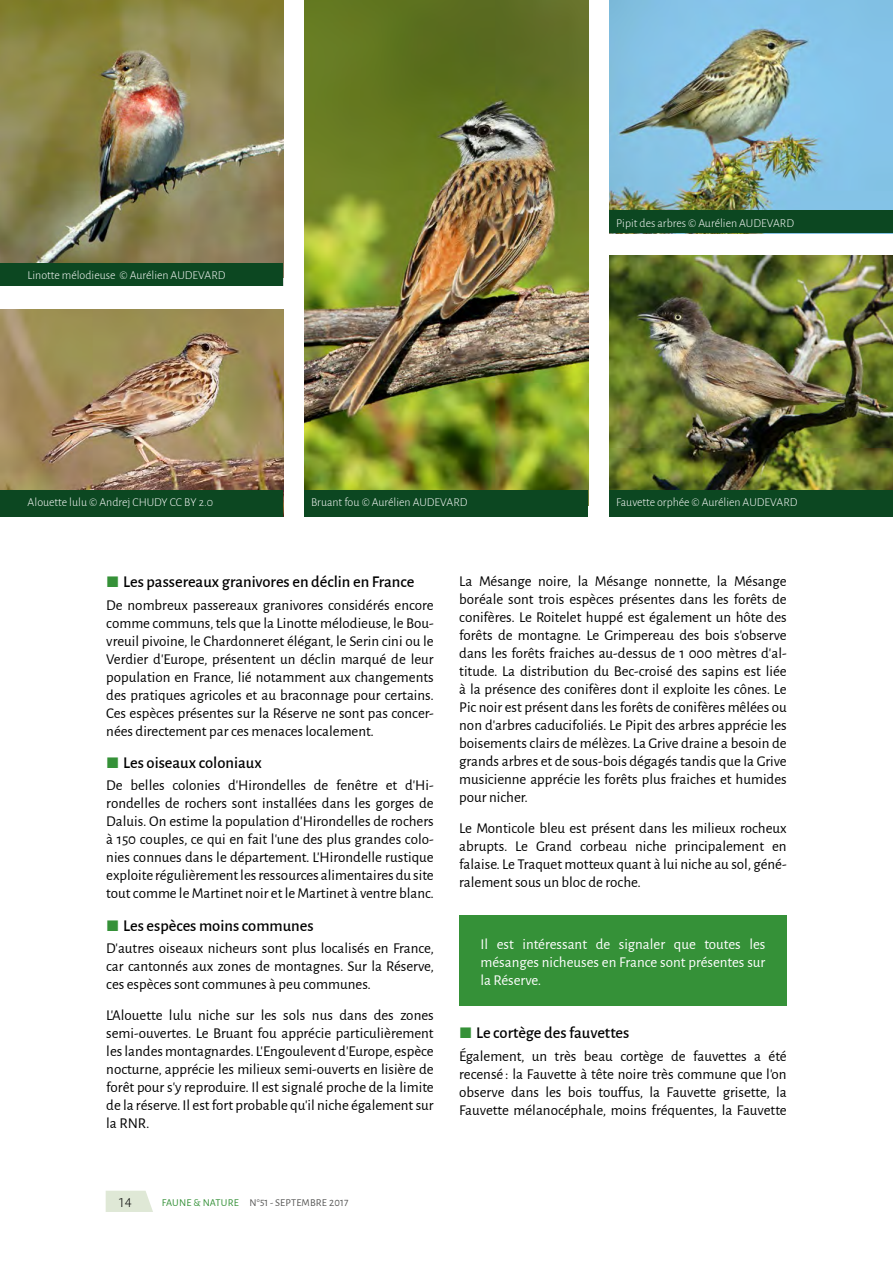
<style>
.page{position:relative;width:893px;height:1263px;background:#fff}
.page>*{position:absolute;margin:0;border:0;box-sizing:border-box;transform-origin:0 0}
.t1{font:500 16.5px "Alegreya Sans";color:#000}
.t2{font:15px/18px "Alegreya Sans";color:#000;text-align:justify}
.t3{font:15px/18px "Alegreya Sans";color:#fff;text-align:justify}
.t4{font:300 15px "Alegreya Sans";color:#000}
.t5{font:300 12px "Alegreya Sans";color:#fff}
.t6{font:10.5px "Alegreya Sans";letter-spacing:.015em;color:#575756}
.s1{color:#359138}
</style>
<div class="page">
<svg style="left:106px;top:1191px;width:47px;height:21px"></svg>
<div style="left:459px;top:915px;width:328px;height:91px;background:#359138"></div>
<img style="left:305px;top:0;width:283px;height:490px">
<img style="left:0;top:309px;width:283px;height:181px">
<img style="left:0;top:0;width:283px;height:263px">
<img style="left:610px;top:0;width:282px;height:211px">
<div style="left:610px;top:211px;width:283px;height:22px;background:#0c4721"></div>
<div style="left:305px;top:490px;width:283px;height:27px;background:#0c4721"></div>
<div style="left:0;top:490px;width:283px;height:27px;background:#0c4721"></div>
<img style="left:610px;top:256px;width:282px;height:234px">
<div style="left:610px;top:490px;width:283px;height:27px;background:#0c4721"></div>
<div style="left:0;top:263px;width:283px;height:23px;background:#0c4721"></div>
<hr style="left:892px;top:0;width:1px;height:517px;background:#dadada">
<svg style="left:892px;top:490px;width:1px;height:27px"></svg>
<p class="t5" style="left:28px;top:268px;width:199px">Linotte mélodieuse © Aurélien AUDEVARD</p>
<p class="t5" style="left:616px;top:215px;width:179px">Pipit des arbres © Aurélien AUDEVARD</p>
<p class="t5" style="left:28px;top:494px;width:187px">Alouette lulu © Andrej CHUDY CC BY 2.0</p>
<p class="t5" style="left:311px;top:494px;width:158px">Bruant fou © Aurélien AUDEVARD</p>
<p class="t5" style="left:616px;top:494px;width:183px">Fauvette orphée © Aurélien AUDEVARD</p>
<p class="t1" style="left:123px;top:570px;width:293px">Les passereaux granivores en déclin en France</p>
<p class="t2" style="left:106px;top:595px;width:329px">De nombreux passereaux granivores considérés encore comme communs, tels que la Linotte mélodieuse, le Bou&shy;vreuil pivoine, le Chardonneret élégant, le Serin cini ou le Verdier d’Europe, présentent un déclin marqué de leur population en France, lié notamment aux changements des pratiques agricoles et au braconnage pour certains.<br>Ces espèces présentes sur la Réserve ne sont pas concer&shy;nées directement par ces menaces localement.</p>
<p class="t1" style="left:123px;top:751px;width:140px">Les oiseaux coloniaux</p>
<p class="t2" style="left:106px;top:776px;width:329px">De belles colonies d'Hirondelles de fenêtre et d'Hi&shy;rondelles de rochers sont installées dans les gorges de Daluis. On estime la population d’Hirondelles de rochers à 150 couples, ce qui en fait l’une des plus grandes colo&shy;nies connues dans le département. L'Hirondelle rustique exploite régulièrement les ressources alimentaires du site tout comme le Martinet noir et le Martinet à ventre blanc.</p>
<p class="t1" style="left:123px;top:914px;width:192px">Les espèces moins communes</p>
<p class="t2" style="left:106px;top:939px;width:329px">D'autres oiseaux nicheurs sont plus localisés en France, car cantonnés aux zones de montagnes. Sur la Réserve, ces espèces sont communes à peu communes.</p>
<p class="t2" style="left:106px;top:1005px;width:329px">L'Alouette lulu niche sur les sols nus dans des zones semi-ouvertes. Le Bruant fou apprécie particulièrement les landes montagnardes. L'Engoulevent d'Europe, espèce nocturne, apprécie les milieux semi-ouverts en lisière de forêt pour s'y reproduire. Il est signalé proche de la limite de la réserve. Il est fort probable qu’il niche également sur la RN R.</p>
<p class="t2" style="left:459px;top:571px;width:329px">La Mésange noire, la Mésange nonnette, la Mésange boréale sont trois espèces présentes dans les forêts de conifères. Le Roitelet huppé est également un hôte des forêts de montagne. Le Grimpereau des bois s’observe dans les forêts fraiches au-dessus de 1 000 mètres d'al&shy;titude. La distribution du Bec-croisé des sapins est liée à la présence des conifères dont il exploite les cônes. Le Pic noir est présent dans les forêts de conifères mêlées ou non d'arbres caducifoliés. Le Pipit des arbres apprécie les boisements clairs de mélèzes. La Grive draine a besoin de grands arbres et de sous-bois dégagés tandis que la Grive musicienne apprécie les forêts plus fraiches et humides pour nicher.</p>
<p class="t2" style="left:459px;top:818px;width:329px">Le Monticole bleu est présent dans les milieux rocheux abrupts. Le Grand corbeau niche principalement en falaise. Le Traquet motteux quant à lui niche au sol, géné&shy;ralement sous un bloc de roche.</p>
<p class="t3" style="left:480px;top:934px;width:286px">Il est intéressant de signaler que toutes les mésanges nicheuses en France sont présentes sur la Réserve.</p>
<p class="t1" style="left:476px;top:1021px;width:155px">Le cortège des fauvettes</p>
<p class="t2" style="left:459px;top:1046px;width:329px">Également, un très beau cortège de fauvettes a été recensé : la Fauvette à tête noire très commune que l’on observe dans les bois touffus, la Fauvette grisette, la Fauvette mélanocéphale, moins fréquentes, la Fauvette</p>
<p class="t4" style="left:119px;top:1192px;width:14px">14</p>
<p class="t6" style="left:162px;top:1195px;width:188px"><span class="s1">Faune &amp; Nature</span> n°51 - septembre 2017</p>
</div>
